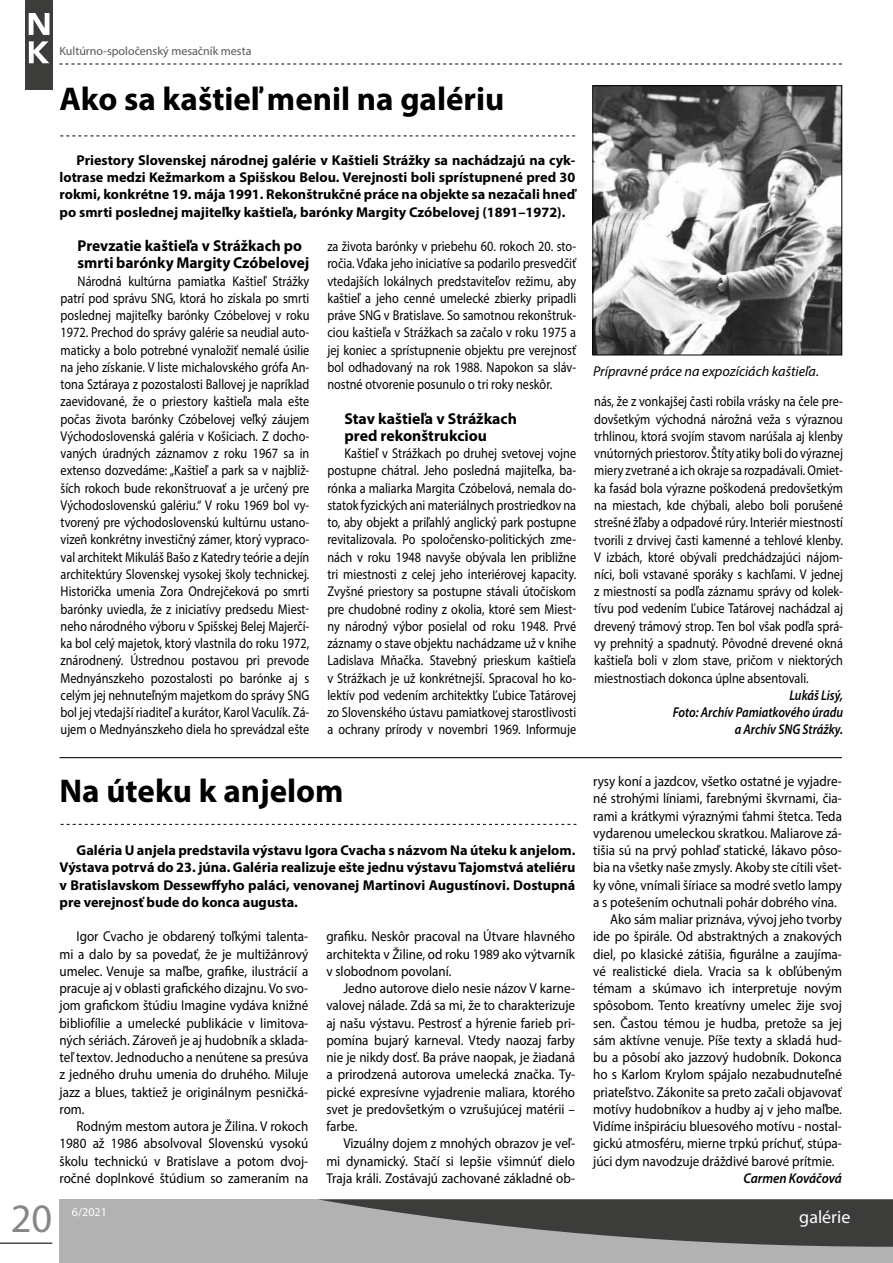
<style>
.page{position:relative;width:893px;height:1263px;background:#fff}
.page>*{position:absolute;margin:0;border:0;box-sizing:border-box;transform-origin:0 0}
.t1{font:40.5px "Myriad Pro";color:#878787}
.t2{font:700 33px "Myriad Pro";color:#000}
.t3{font:18px "Myriad Pro";color:#fff}
.t4{font:700 15.75px/17.2px "Myriad Pro";color:#000}
.t5{font:14.25px/17.2px "Myriad Pro";color:#000;text-align:justify;scale:.86 1}
.t6{font:14.25px/17.2px "Myriad Pro";color:#000;text-align:justify;scale:.92 1}
.t7{font:700 14.25px/17.2px "Myriad Pro";color:#000;text-align:justify}
.t8{font:italic 600 14.25px/17.2px "Myriad Pro";color:#000;text-align:right;scale:.86 1}
.t9{font:italic 14.25px "Myriad Pro";color:#000}
.t10{font:italic 600 14.25px "Myriad Pro";color:#000;scale:.92 1}
.t11{font:12px "Myriad Pro";color:#575756}
.t12{font:12px "Myriad Pro";color:#fff}
</style>
<div class="page">
<div style="left:25px;top:0;width:28px;height:90px;background:#3c3c3b"></div>
<svg style="left:29px;top:41px;width:20px;height:22px"></svg>
<svg style="left:29px;top:13px;width:20px;height:22px"></svg>
<hr style="left:0;top:1242px;width:52px;height:2px;background:#000">
<svg style="left:60px;top:64px;width:782px;height:1px"></svg>
<div style="left:60px;top:1199px;width:833px;height:64px;background:#b3b2b2"></div>
<svg style="left:318px;top:1199px;width:575px;height:48px"></svg>
<svg style="left:60px;top:136px;width:515px;height:1px"></svg>
<img style="left:594px;top:87px;width:246px;height:266px">
<div style="left:592px;top:85px;width:250px;height:270px;border:1px solid #000"></div>
<svg style="left:61px;top:824px;width:515px;height:1px"></svg>
<hr style="left:60px;top:757px;width:782px;height:1px;background:#000">
<p class="t11" style="left:60px;top:43px;width:193px">Kultúrno-spoločenský mesačník mesta</p>
<h2 class="t2" style="left:60px;top:77px;width:446px">Ako sa kaštieľ menil na galériu</h2>
<p class="t7" style="left:60px;top:151px;width:517px;text-indent:17px">Priestory Slovenskej národnej galérie v Kaštieli Strážky sa nachádzajú na cyk&shy;lotrase medzi Kežmarkom a Spišskou Belou. Verejnosti boli sprístupnené pred 30 rokmi, konkrétne 19. mája 1991. Rekonštrukčné práce na objekte sa nezačali hneď po smrti poslednej majiteľky kaštieľa, barónky Margity Czóbelovej (1891–1972).</p>
<p class="t4" style="left:78px;top:237px;width:233px">Prevzatie kaštieľa v Strážkach po smrti barónky Margity Czóbelovej</p>
<p class="t5" style="left:61px;top:272px;width:291px;text-indent:17px">Národná kultúrna pamiatka Kaštieľ Strážky patrí pod správu SNG, ktorá ho získala po smrti poslednej majiteľky barónky Czóbelovej v roku 1972. Prechod do správy galérie sa neudial auto&shy;maticky a bolo potrebné vynaložiť nemalé úsilie na jeho získanie. V liste michalovského grófa An&shy;tona Sztáraya z pozostalosti Ballovej je napríklad zaevidované, že o priestory kaštieľa mala ešte počas života barónky Czóbelovej veľký záujem Východoslovenská galéria v Košiciach. Z docho&shy;vaných úradných záznamov z roku 1967 sa in extenso dozvedáme: „Kaštieľ a park sa v najbliž&shy;ších rokoch bude rekonštruovať a je určený pre Východoslovenskú galériu.“ V roku 1969 bol vy&shy;tvorený pre východoslovenskú kultúrnu ustano&shy;vizeň konkrétny investičný zámer, ktorý vypraco&shy;val architekt Mikuláš Bašo z Katedry teórie a dejín architektúry Slovenskej vysokej školy technickej.<br>Historička umenia Zora Ondrejčeková po smrti barónky uviedla, že z iniciatívy predsedu Miest&shy;neho národného výboru v Spišskej Belej Majerčí&shy;ka bol celý majetok, ktorý vlastnila do roku 1972, znárodnený. Ústrednou postavou pri prevode Mednyánszkeho pozostalosti po barónke aj s celým jej nehnuteľným majetkom do správy SNG bol jej vtedajší riaditeľ a kurátor, Karol Vaculík. Zá&shy;ujem o Mednyánszkeho diela ho sprevádzal ešte</p>
<p class="t5" style="left:327px;top:238px;width:291px">za života barónky v priebehu 60. rokoch 20. sto&shy;ročia. Vďaka jeho iniciatíve sa podarilo presvedčiť vtedajších lokálnych predstaviteľov režimu, aby kaštieľ a jeho cenné umelecké zbierky pripadli práve SNG v Bratislave. So samotnou rekonštruk&shy;ciou kaštieľa v Strážkach sa začalo v roku 1975 a jej koniec a sprístupnenie objektu pre verejnosť bol odhadovaný na rok 1988. Napokon sa sláv&shy;nostné otvorenie posunulo o tri roky neskôr.</p>
<p class="t4" style="left:344px;top:409px;width:174px">Stav kaštieľa v Strážkach pred rekonštrukciou</p>
<p class="t5" style="left:327px;top:445px;width:291px;text-indent:17px">Kaštieľ v Strážkach po druhej svetovej vojne postupne chátral. Jeho posledná majiteľka, ba&shy;rónka a maliarka Margita Czóbelová, nemala do&shy;statok fyzických ani materiálnych prostriedkov na to, aby objekt a priľahlý anglický park postupne revitalizovala. Po spoločensko-politických zme&shy;nách v roku 1948 navyše obývala len približne tri miestnosti z celej jeho interiérovej kapacity.<br>Zvyšné priestory sa postupne stávali útočiskom pre chudobné rodiny z okolia, ktoré sem Miest&shy;ny národný výbor posielal od roku 1948. Prvé záznamy o stave objektu nachádzame už v knihe Ladislava Mňačka. Stavebný prieskum kaštieľa v Strážkach je už konkrétnejší. Spracoval ho ko&shy;lektív pod vedením architektky Ľubice Tatárovej zo Slovenského ústavu pamiatkovej starostlivosti a ochrany prírody v novembri 1969. Informuje</p>
<p class="t9" style="left:593px;top:362px;width:227px">Prípravné práce na expozíciách kaštieľa.</p>
<p class="t5" style="left:594px;top:393px;width:291px">nás, že z vonkajšej časti robila vrásky na čele pre&shy;dovšetkým východná nárožná veža s výraznou trhlinou, ktorá svojím stavom narúšala aj klenby vnútorných priestorov. Štíty atiky boli do výraznej miery zvetrané a ich okraje sa rozpadávali. Omiet&shy;ka fasád bola výrazne poškodená predovšetkým na miestach, kde chýbali, alebo boli porušené strešné žľaby a odpadové rúry. Interiér miestností tvorili z drvivej časti kamenné a tehlové klenby.<br>V izbách, ktoré obývali predchádzajúci nájom&shy;níci, boli vstavané sporáky s kachľami. V jednej z miestností sa podľa záznamu správy od kolek&shy;tívu pod vedením Ľubice Tatárovej nachádzal aj drevený trámový strop. Ten bol však podľa sprá&shy;vy prehnitý a spadnutý. Pôvodné drevené okná kaštieľa boli v zlom stave, pričom v niektorých miestnostiach dokonca úplne absentovali.</p>
<p class="t8" style="left:673px;top:687px;width:200px">Lukáš Lisý,<br>Foto: Archív Pamiatkového úradu a Archív SNG Strážky.</p>
<h1 class="t1" style="left:11px;top:1193px;width:43px">20</h1>
<h2 class="t2" style="left:60px;top:769px;width:286px">Na úteku k anjelom</h2>
<p class="t7" style="left:60px;top:841px;width:517px;text-indent:17px">Galéria U anjela predstavila výstavu Igora Cvacha s názvom Na úteku k anjelom.<br>Výstava potrvá do 23. júna. Galéria realizuje ešte jednu výstavu Tajomstvá ateliéru v Bratislavskom Dessewffyho paláci, venovanej Martinovi Augustínovi. Dostupná pre verejnosť bude do konca augusta.</p>
<p class="t6" style="left:60px;top:928px;width:272px;text-indent:17px">Igor Cvacho je obdarený toľkými talenta&shy;mi a dalo by sa povedať, že je multižánrový umelec. Venuje sa maľbe, grafike, ilustrácií a pracuje aj v oblasti grafického dizajnu. Vo svo&shy;jom grafickom štúdiu Imagine vydáva knižné bibliofílie a umelecké publikácie v limitova&shy;ných sériách. Zároveň je aj hudobník a sklada&shy;teľ textov. Jednoducho a nenútene sa presúva z jedného druhu umenia do druhého. Miluje jazz a blues, taktiež je originálnym pesničká&shy;rom.</p>
<p class="t6" style="left:60px;top:1117px;width:272px;text-indent:17px">Rodným mestom autora je Žilina. V rokoch 1980 až 1986 absolvoval Slovenskú vysokú školu technickú v Bratislave a potom dvoj&shy;ročné doplnkové štúdium so zameraním na</p>
<p class="t6" style="left:326px;top:928px;width:272px">grafiku. Neskôr pracoval na Útvare hlavného architekta v Žiline, od roku 1989 ako výtvarník v slobodnom povolaní.</p>
<p class="t6" style="left:326px;top:979px;width:272px;text-indent:17px">Jedno autorove dielo nesie názov V karne&shy;valovej nálade. Zdá sa mi, že to charakterizuje aj našu výstavu. Pestrosť a hýrenie farieb pri&shy;pomína bujarý karneval. Vtedy naozaj farby nie je nikdy dosť. Ba práve naopak, je žiadaná a prirodzená autorova umelecká značka. Ty&shy;pické expresívne vyjadrenie maliara, ktorého svet je predovšetkým o vzrušujúcej matérii – farbe.</p>
<p class="t6" style="left:326px;top:1135px;width:272px;text-indent:17px">Vizuálny dojem z mnohých obrazov je veľ&shy;mi dynamický. Stačí si lepšie všimnúť dielo Traja králi. Zostávajú zachované základné ob-</p>
<p class="t6" style="left:593px;top:772px;width:272px">rysy koní a jazdcov, všetko ostatné je vyjadre-</p>
<p class="t6" style="left:593px;top:790px;width:272px">né strohými líniami, farebnými škvrnami, čia-</p>
<p class="t6" style="left:593px;top:807px;width:272px">rami a krátkymi výraznými ťahmi štetca. Teda</p>
<p class="t6" style="left:593px;top:824px;width:272px">vydarenou umeleckou skratkou. Maliarove zá-</p>
<p class="t6" style="left:593px;top:841px;width:272px">tišia sú na prvý pohlaď statické, lákavo pôso-</p>
<p class="t6" style="left:593px;top:859px;width:272px">bia na všetky naše zmysly. Akoby ste cítili všet-</p>
<p class="t6" style="left:593px;top:876px;width:272px">ky vône, vnímali šíriace sa modré svetlo lampy</p>
<p class="t6" style="left:593px;top:893px;width:267px">a s potešením ochutnali pohár dobrého vína.</p>
<p class="t6" style="left:610px;top:910px;width:253px">Ako sám maliar priznáva, vývoj jeho tvorby</p>
<p class="t6" style="left:593px;top:928px;width:272px">ide po špirále. Od abstraktných a znakových</p>
<p class="t6" style="left:593px;top:945px;width:272px">diel, po klasické zátišia, figurálne a zaujíma-</p>
<p class="t6" style="left:593px;top:962px;width:272px">vé realistické diela. Vracia sa k obľúbeným</p>
<p class="t6" style="left:593px;top:979px;width:272px">témam a skúmavo ich interpretuje novým</p>
<p class="t6" style="left:593px;top:997px;width:272px">spôsobom. Tento kreatívny umelec žije svoj</p>
<p class="t6" style="left:593px;top:1014px;width:272px">sen. Častou témou je hudba, pretože sa jej</p>
<p class="t6" style="left:593px;top:1031px;width:272px">sám aktívne venuje. Píše texty a skladá hud-</p>
<p class="t6" style="left:593px;top:1048px;width:272px">bu a pôsobí ako jazzový hudobník. Dokonca</p>
<p class="t6" style="left:593px;top:1066px;width:272px">ho s Karlom Krylom spájalo nezabudnuteľné</p>
<p class="t6" style="left:593px;top:1083px;width:272px">priateľstvo. Zákonite sa preto začali objavovať</p>
<p class="t6" style="left:593px;top:1100px;width:272px">motívy hudobníkov a hudby aj v jeho maľbe.</p>
<p class="t6" style="left:593px;top:1117px;width:272px">Vidíme inšpiráciu bluesového motívu - nostal-</p>
<p class="t6" style="left:593px;top:1135px;width:272px">gickú atmosféru, mierne trpkú príchuť, stúpa-</p>
<p class="t6" style="left:593px;top:1152px;width:264px">júci dym navodzuje dráždivé barové prítmie.</p>
<p class="t10" style="left:743px;top:1170px;width:109px">Carmen Kováčová</p>
<p class="t12" style="left:72px;top:1204px;width:36px">6/2021</p>
<p class="t3" style="left:799px;top:1206px;width:53px">galérie</p>
</div>
